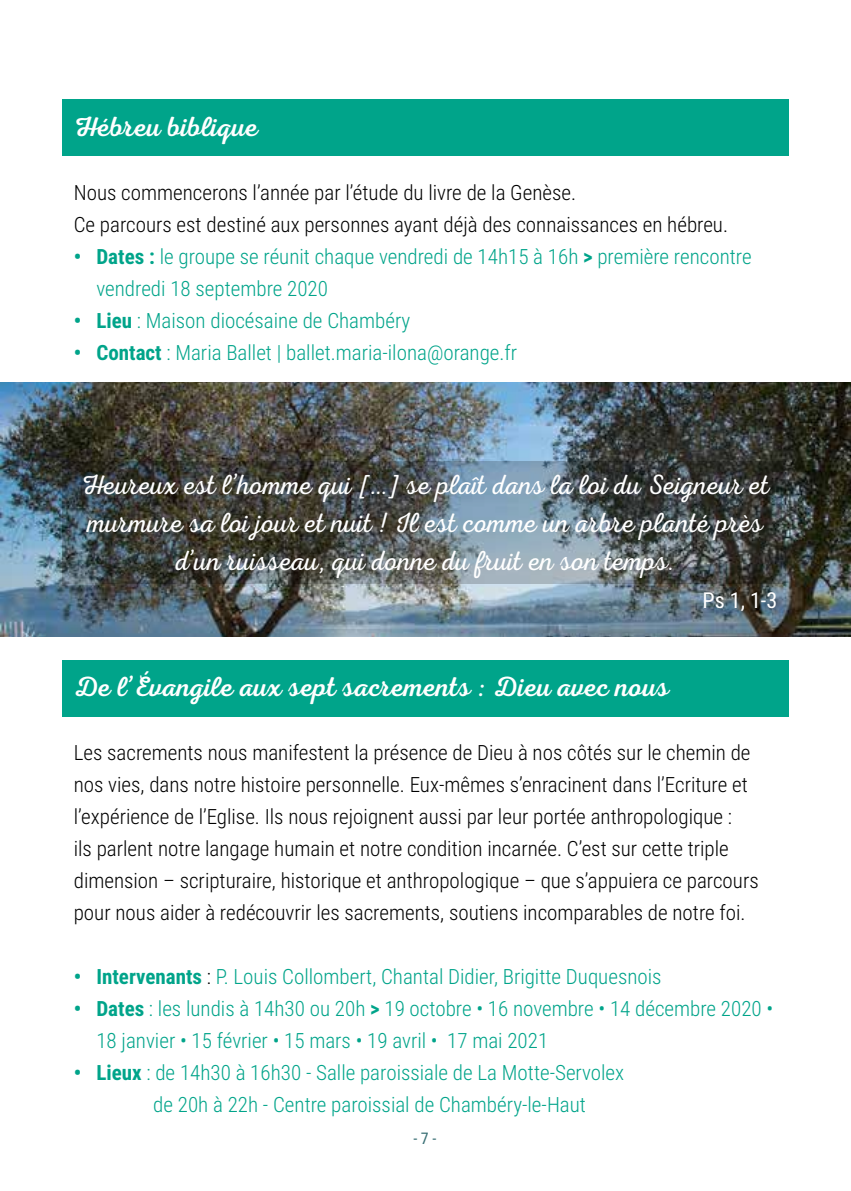
<style>
.page{position:relative;width:851px;height:1191px;background:#fff}
.page>*{position:absolute;margin:0;border:0;box-sizing:border-box;transform-origin:0 0}
.t1{font:300 28px/38px "Nexa Script";color:#fff;text-align:center}
.t2{font:28px "Nexa Script";color:#fff}
.t3{font:22px "Roboto Condensed";color:#fff}
.t4{font:300 21px/32px "Roboto Condensed";color:#000}
.t5{font:300 21px/32px "Roboto Condensed";color:#00a48a}
.t6{font:16px "Roboto Condensed";color:#376e73}
.s1{font-weight:700}
.s2{color:#000}
</style>
<div class="page">
<div style="left:62px;top:99px;width:726px;height:57px;background:#00a48a"></div>
<img style="left:0;top:383px;width:850px;height:253px">
<svg style="left:62px;top:461px;width:724px;height:123px;background:#51595a"></svg>
<div style="left:62px;top:659px;width:726px;height:57px;background:#00a48a"></div>
<h1 class="t2" style="left:74px;top:110px;width:186px">Hébreu biblique</h1>
<p class="t4" style="left:74px;top:176px;width:655px">Nous commencerons l’année par l’étude du livre de la Genèse.<br>Ce parcours est destiné aux personnes ayant déjà des connaissances en hébreu.</p>
<p class="t5" style="left:96px;top:240px;width:656px;text-indent:-23px"><span class="s1">• Dates :</span> le groupe se réunit chaque vendredi de 14h15 à 16h <span class="s1">&gt;</span> première rencontre vendredi 18 septembre 2020</p>
<p class="t5" style="left:74px;top:304px;width:338px"><span class="s1">• Lieu</span> : Maison diocésaine de Chambéry</p>
<p class="t5" style="left:74px;top:336px;width:445px"><span class="s1">• Contact</span> : Maria Ballet | ballet.maria-ilona@orange.fr</p>
<h1 class="t1" style="left:81px;top:466px;width:689px">Heureux est l’homme qui […] se plaît dans la loi du Seigneur et murmure sa loi jour et nuit ! Il est comme un arbre planté près d’un ruisseau, qui donne du fruit en son temps.</h1>
<p class="t3" style="left:702px;top:585px;width:76px">Ps 1, 1-3</p>
<h1 class="t2" style="left:74px;top:670px;width:597px">De l’Évangile aux sept sacrements : Dieu avec nous</h1>
<p class="t4" style="left:74px;top:736px;width:686px">Les sacrements nous manifestent la présence de Dieu à nos côtés sur le chemin de nos vies, dans notre histoire personnelle. Eux-mêmes s’enracinent dans l’Ecriture et l’expérience de l’Eglise. Ils nous rejoignent aussi par leur portée anthropologique :<br>ils parlent notre langage humain et notre condition incarnée. C’est sur cette triple dimension – scripturaire, historique et anthropologique – que s’appuiera ce parcours pour nous aider à redécouvrir les sacrements, soutiens incomparables de notre foi.</p>
<p class="t5" style="left:74px;top:960px;width:589px"><span class="s1">• Intervenants</span> <span class="s2">:</span> P. Louis Collombert, Chantal Didier, Brigitte Duquesnois</p>
<p class="t5" style="left:96px;top:992px;width:678px;text-indent:-23px"><span class="s1">• Dates</span> : les lundis à 14h30 ou 20h <span class="s1">&gt;</span> 19 octobre • 16 novembre • 14 décembre 2020 •<br>18 janvier • 15 février • 15 mars • 19 avril • 17 mai 2021</p>
<p class="t5" style="left:153px;top:1056px;width:472px;text-indent:-79px"><span class="s1">• Lieux</span> : de 14h30 à 16h30 - Salle paroissiale de La Motte-Servolex de 20h à 22h - Centre paroissial de Chambéry-le-Haut</p>
<p class="t6" style="left:413px;top:1127px;width:25px">- 7 -</p>
</div>
